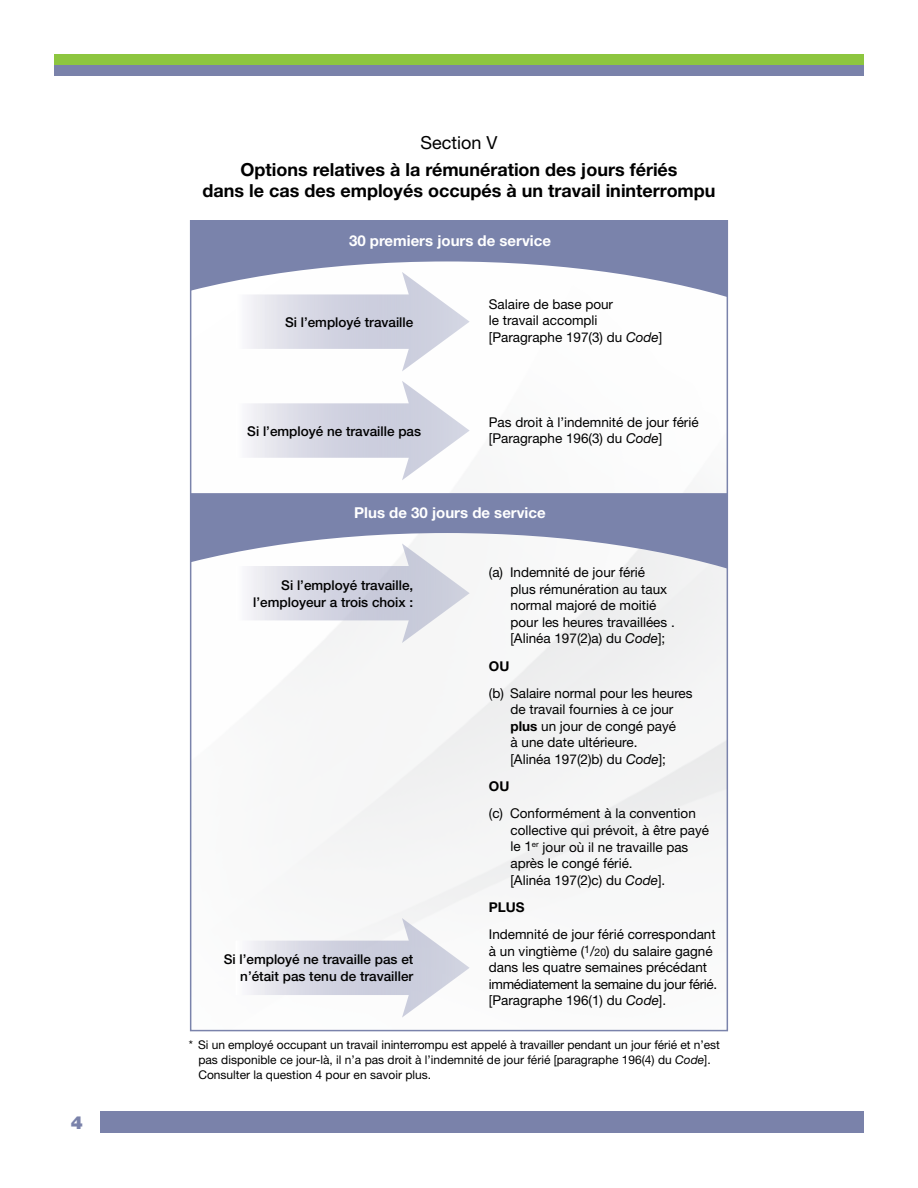
<style>
.page{position:relative;width:918px;height:1188px;background:#fff}
.page>*{position:absolute;margin:0;border:0;box-sizing:border-box;transform-origin:0 0}
.t1{font:700 18px/21px "Helvetica Neue LT Std";color:#000;text-align:center}
.t2{font:18px "Helvetica Neue LT Std";color:#000}
.t3{font:900 18px "Helvetica Neue LT Std";color:#7a82aa}
.t4{font:700 15px "Helvetica Neue LT Std";color:#fff}
.t5{font:13.5px/16.5px "Helvetica Neue LT Std";color:#000}
.t6{font:500 13.5px/16.5px "Helvetica Neue LT Std";color:#000;text-align:right}
.t7{font:700 13.5px "Helvetica Neue LT Std";color:#000}
.t8{font:12px/15px "Helvetica Neue LT Std";color:#000}
.s1{font-style:italic}
.s2{font-weight:700}
.s3{font-size:10.5px}
</style>
<div class="page">
<div style="left:54px;top:54px;width:810px;height:11px;background:#8dc63f"></div>
<div style="left:54px;top:65px;width:810px;height:11px;background:#7a82aa"></div>
<div style="left:54px;top:1111px;width:810px;height:22px;background:#7a82aa"></div>
<div style="left:53px;top:1101px;width:47px;height:42px;background:#fff"></div>
<svg style="left:193px;top:223px;width:532px;height:74px;fill:#7a83ab"></svg>
<svg style="left:193px;top:493px;width:532px;height:89px;fill:#7a83ab"></svg>
<svg style="left:236px;top:272px;width:234px;height:99px"></svg>
<svg style="left:240px;top:381px;width:230px;height:99px"></svg>
<svg style="left:236px;top:543px;width:234px;height:100px"></svg>
<svg style="left:236px;top:918px;width:234px;height:100px"></svg>
<h1 class="t3" style="left:71px;top:1111px;width:14px">4</h1>
<h1 class="t2" style="left:420px;top:131px;width:79px">Section V</h1>
<h1 class="t1" style="left:202px;top:158px;width:515px">Options relatives à la rémunération des jours fériés<br>dans le cas des employés occupés à un travail ininterrompu</h1>
<p class="t4" style="left:349px;top:232px;width:203px">30 premiers jours de service</p>
<p class="t6" style="left:285px;top:314px;width:130px">Si l’employé travaille</p>
<p class="t6" style="left:247px;top:422px;width:175px">Si l’employé ne travaille pas</p>
<p class="t5" style="left:489px;top:296px;width:175px">Salaire de base pour<br>le travail accompli [Paragraphe 197(3) du <span class="s1">Code</span>]</p>
<p class="t5" style="left:489px;top:413px;width:211px">Pas droit à l’indemnité de jour férié [Paragraphe 196(3) du <span class="s1">Code</span>]</p>
<p class="t4" style="left:354px;top:503px;width:193px">Plus de 30 jours de service</p>
<p class="t6" style="left:253px;top:577px;width:162px">Si l’employé travaille, l’employeur a trois choix :</p>
<p class="t6" style="left:224px;top:951px;width:191px">Si l’employé ne travaille pas et n’était pas tenu de travailler</p>
<p class="t5" style="left:510px;top:564px;width:166px;text-indent:-22px">(a) Indemnité de jour férié<br>plus rémunération au taux normal majoré de moitié pour les heures travaillées . [Alinéa 197(2)a) du <span class="s1">Code</span>];</p>
<p class="t7" style="left:489px;top:657px;width:22px">OU</p>
<p class="t5" style="left:510px;top:685px;width:184px;text-indent:-22px">(b) Salaire normal pour les heures de travail fournies à ce jour <span class="s2">plus</span> un jour de congé payé<br>à une date ultérieure.<br>[Alinéa 197(2)b) du <span class="s1">Code</span>];</p>
<p class="t7" style="left:489px;top:778px;width:22px">OU</p>
<p class="t5" style="left:510px;top:805px;width:200px;text-indent:-22px">(c) Conformément à la convention collective qui prévoit, à être payé le 1<sup>er</sup> jour où il ne travaille pas après le congé férié.<br>[Alinéa 197(2)c) du <span class="s1">Code</span>].</p>
<p class="t7" style="left:489px;top:899px;width:37px">PLUS</p>
<p class="t5" style="left:489px;top:926px;width:230px">Indemnité de jour férié correspondant à un vingtième (<sup>1</sup>/<span class="s3">20</span>) du salaire gagné dans les quatre semaines précédant immédiatement la semaine du jour férié. [Paragraphe 196(1) du <span class="s1">Code</span>].</p>
<p class="t8" style="left:198px;top:1037px;width:523px;text-indent:-10px">* Si un employé occupant un travail ininterrompu est appelé à travailler pendant un jour férié et n’est pas disponible ce jour-là, il n’a pas droit à l’indemnité de jour férié [paragraphe 196(4) du <span class="s1">Code</span>].<br>Consulter la question 4 pour en savoir plus.</p>
</div>
